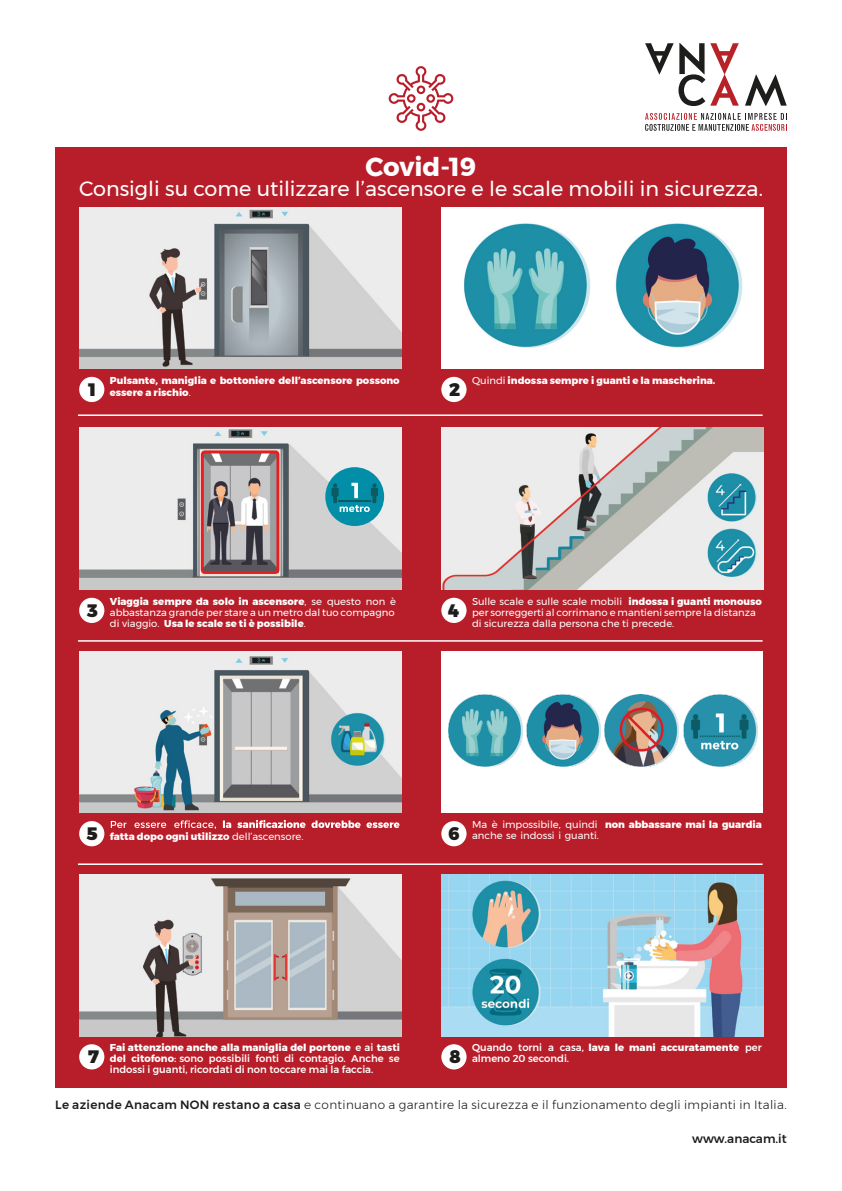
<style>
.page{position:relative;width:842px;height:1191px;background:#fff}
.page>*{position:absolute;margin:0;border:0;box-sizing:border-box;transform-origin:0 0}
.t1{font:700 26px "Montserrat";color:#fff}
.t2{font:20.8px "Montserrat";color:#fff}
.t3{font:900 18px "Montserrat";color:#1d1e1c}
.t4{font:300 12px "Montserrat";letter-spacing:.03em;color:#1d1e1c}
.t5{font:500 12px "Montserrat";color:#1d1e1c}
.t6{font:10px/11px "Montserrat";color:#fff}
.t7{font:500 10px/11px "Montserrat";color:#fff}
.t8{font:800 10px/12px "Montserrat";color:#fff}
.s1{font-weight:400}
.s2{font-weight:800}
.s3{font-weight:700}
.s4{font-weight:500}
</style>
<div class="page">
<div style="left:55px;top:147px;width:732px;height:940px;background:#b81e29"></div>
<img style="left:79px;top:428px;width:322px;height:161px">
<div style="left:441px;top:1044px;width:26px;height:25px;background:#fff;border-radius:50%"></div>
<div style="left:441px;top:821px;width:26px;height:25px;background:#fff;border-radius:50%"></div>
<div style="left:441px;top:598px;width:26px;height:25px;background:#fff;border-radius:50%"></div>
<div style="left:441px;top:377px;width:26px;height:25px;background:#fff;border-radius:50%"></div>
<div style="left:79px;top:1044px;width:25px;height:25px;background:#fff;border-radius:50%"></div>
<svg style="left:111px;top:820px;width:105px;height:9px"></svg>
<svg style="left:223px;top:820px;width:176px;height:8px"></svg>
<div style="left:79px;top:821px;width:25px;height:25px;background:#fff;border-radius:50%"></div>
<div style="left:79px;top:598px;width:25px;height:25px;background:#fff;border-radius:50%"></div>
<div style="left:79px;top:377px;width:25px;height:25px;background:#fff;border-radius:50%"></div>
<div style="left:325px;top:467px;width:59px;height:59px;background:#038ea7;border-radius:50%"></div>
<svg style="left:331px;top:483px;width:47px;height:29px"></svg>
<svg style="left:389px;top:66px;width:64px;height:65px"></svg>
<svg style="left:745px;top:75px;width:42px;height:31px"></svg>
<svg style="left:645px;top:43px;width:94px;height:63px"></svg>
<svg style="left:645px;top:113px;width:142px;height:18px"></svg>
<hr style="left:78px;top:640px;width:685px;height:1px;background:#fff">
<hr style="left:78px;top:414px;width:685px;height:2px;background:#fff">
<hr style="left:78px;top:863px;width:685px;height:2px;background:#fff">
<div style="left:201px;top:450px;width:78px;height:124px;border:3px solid #e41e21;border-radius:3px"></div>
<img style="left:441px;top:874px;width:322px;height:162px">
<img style="left:441px;top:428px;width:322px;height:161px">
<img style="left:441px;top:207px;width:322px;height:161px">
<img style="left:79px;top:874px;width:322px;height:162px">
<img style="left:79px;top:651px;width:322px;height:162px">
<img style="left:79px;top:207px;width:322px;height:161px">
<div style="left:441px;top:651px;width:322px;height:162px;background:#fff"></div>
<img style="left:683px;top:694px;width:75px;height:72px">
<img style="left:604px;top:694px;width:74px;height:72px">
<img style="left:526px;top:694px;width:74px;height:72px">
<img style="left:448px;top:694px;width:74px;height:72px">
<h1 class="t1" style="left:366px;top:146px;width:112px">Covid-19</h1>
<h2 class="t2" style="left:79px;top:173px;width:685px">Consigli su come utilizzare l’ascensore e le scale mobili in sicurezza.</h2>
<h3 class="t3" style="left:89px;top:374px;width:9px">1</h3>
<p class="t8" style="left:110px;top:374px;width:291px">Pulsante, maniglia e bottoniere dell’ascensore possono essere a rischio<span class="s1">.</span></p>
<h3 class="t3" style="left:449px;top:374px;width:13px">2</h3>
<p class="t8" style="left:472px;top:374px;width:245px"><span class="s1">Quindi</span> indossa sempre i guanti e la mascherina.</p>
<h3 class="t3" style="left:87px;top:595px;width:13px">3</h3>
<p class="t6" style="left:110px;top:595px;width:288px"><span class="s2">Viaggia sempre da solo in ascensore</span>, se questo non è abbastanza grande per stare a un metro dal tuo compagno di viaggio. <span class="s2">Usa le scale se ti è possibile</span>.</p>
<h3 class="t3" style="left:448px;top:595px;width:13px">4</h3>
<p class="t6" style="left:472px;top:595px;width:291px">Sulle scale e sulle scale mobili <span class="s2">indossa i guanti monouso </span>per sorreggerti al corrimano e mantieni sempre la distanza di sicurezza dalla persona che ti precede.</p>
<h3 class="t3" style="left:87px;top:818px;width:13px">5</h3>
<p class="t8" style="left:110px;top:830px;width:195px">fatta dopo ogni utilizz<span class="s3">o</span> <span class="s1">dell’ascensore.</span></p>
<h3 class="t3" style="left:449px;top:818px;width:13px">6</h3>
<p class="t6" style="left:472px;top:818px;width:291px">Ma è impossibile, quindi <span class="s2">non abbassare mai la guardia </span>anche se indossi i guanti.</p>
<p class="t7" style="left:110px;top:1042px;width:292px;text-align:justify"><span class="s2">Fai attenzione anche alla maniglia del portone</span> e ai <span class="s3">tasti del citofono</span>: sono possibili fonti di contagio. Anche se indossi i guanti, ricordati di non toccare mai la faccia.</p>
<p class="t7" style="left:472px;top:1042px;width:291px">Quando torni a casa, <span class="s2">lava le mani accuratamente</span> per almeno 20 secondi.</p>
<h3 class="t3" style="left:450px;top:1042px;width:13px">8</h3>
<p class="t4" style="left:55px;top:1095px;width:733px"><span class="s4">Le aziende Anacam NON restano a casa</span> e continuano a garantire la sicurezza e il funzionamento degli impianti in Italia.</p>
<p class="t5" style="left:692px;top:1129px;width:96px">www.anacam.it</p>
<h3 class="t3" style="left:88px;top:1042px;width:12px">7</h3>
</div>
